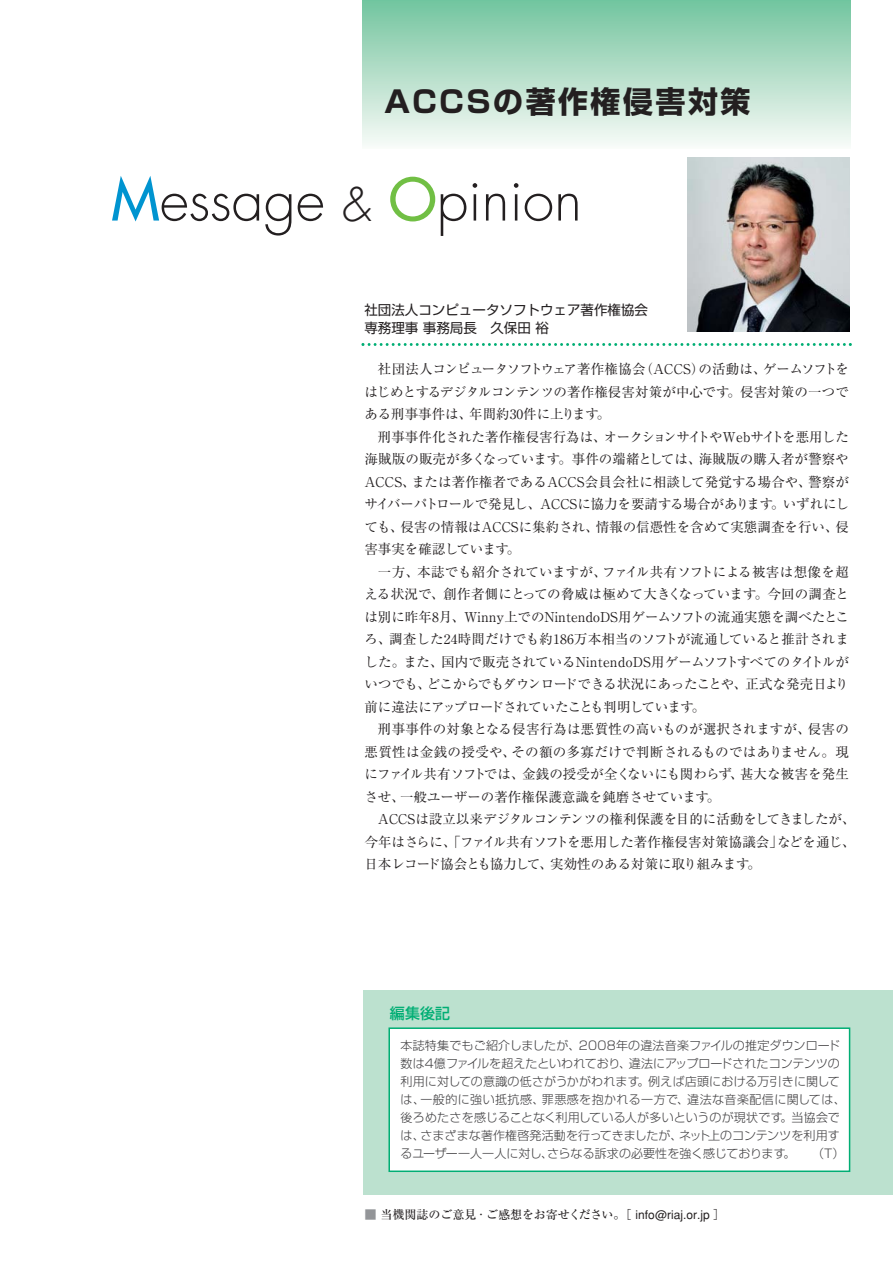
<style>
.page{position:relative;width:893px;height:1263px;background:#fff}
.page>*{position:absolute;margin:0;border:0;box-sizing:border-box;transform-origin:0 0}
.t1{font:300 57px "Futura";color:#231f20}
.t2{font:700 30px "Shin Go";letter-spacing:.08em;color:#231f20}
.t3{font:500 15px "Shin Go";color:#00ae74}
.t4{font:13.5px/22.5px "Ryumin";color:#231f20;text-align:justify}
.t5{font:13.5px/18px "Shin Go";color:#231f20}
.t6{font:300 12px/18px "Shin Go";letter-spacing:.01em;color:#403f41}
.t7{font:500 12px "Ryumin";color:#231f20}
.s1{font-weight:400;color:#0094d0}
.s2{font-size:45px}
.s3{font-weight:400;color:#71bf44}
.s4{color:#939598}
.s5{font-family:"Gothic BBB"}
</style>
<div class="page">
<div style="left:363px;top:991px;width:530px;height:204px;background:#bce1cf"></div>
<div style="left:363px;top:0;width:487px;height:149px;background:linear-gradient(to bottom,#72c49e,#f9fbf8)"></div>
<div style="left:389px;top:1028px;width:460px;height:143px;background:#fff"></div>
<div style="left:388px;top:1027px;width:462px;height:145px;border:2px solid #00ae74"></div>
<svg style="left:361px;top:343px;width:491px;height:3px"></svg>
<img style="left:688px;top:157px;width:161px;height:175px">
<h2 class="t2" style="left:384px;top:90px;width:368px">ACCSの著作権侵害対策</h2>
<h1 class="t1" style="left:111px;top:174px;width:472px"><span class="s1">M</span>essage <span class="s2">&amp;</span> <span class="s3">O</span>pinion</h1>
<p class="t5" style="left:364px;top:302px;width:285px">社団法人コンピュータソフトウェア著作権協会専務理事事務局長　久保田裕</p>
<p class="t4" style="left:364px;top:360px;width:486px;text-indent:14px">社団法人コンピュータソフトウェア著作権協会（ACCS）の活動は、ゲームソフトをはじめとするデジタルコンテンツの著作権侵害対策が中心です。侵害対策の一つである刑事事件は、年間約30件に上ります。</p>
<p class="t4" style="left:364px;top:427px;width:486px;text-indent:13px">刑事事件化された著作権侵害行為は、オークションサイトやWebサイトを悪用した海賊版の販売が多くなっています。事件の端緒としては、海賊版の購入者が警察やACCS、または著作権者であるACCS会員会社に相談して発覚する場合や、警察がサイバーパトロールで発見し、ACCSに協力を要請する場合があります。いずれにしても、侵害の情報はACCSに集約され、情報の信憑性を含めて実態調査を行い、侵害事実を確認しています。</p>
<p class="t4" style="left:364px;top:562px;width:486px;text-indent:14px">一方、本誌でも紹介されていますが、ファイル共有ソフトによる被害は想像を超える状況で、創作者側にとっての脅威は極めて大きくなっています。今回の調査とは別に昨年8月、Winny上でのNintendoDS用ゲームソフトの流通実態を調べたところ、調査した24時間だけでも約186万本相当のソフトが流通していると推計されました。また、国内で販売されているNintendoDS用ゲームソフトすべてのタイトルがいつでも、どこからでもダウンロードできる状況にあったことや、正式な発売日より前に違法にアップロードされていたことも判明しています。</p>
<p class="t4" style="left:364px;top:720px;width:486px;text-indent:14px">刑事事件の対象となる侵害行為は悪質性の高いものが選択されますが、侵害の悪質性は金銭の授受や、その額の多寡だけで判断されるものではありません。現にファイル共有ソフトでは、金銭の授受が全くないにも関わらず、甚大な被害を発生させ、一般ユーザーの著作権保護意識を鈍磨させています。</p>
<p class="t4" style="left:364px;top:810px;width:493px;text-indent:14px">ACCSは設立以来デジタルコンテンツの権利保護を目的に活動をしてきましたが、今年はさらに、「ファイル共有ソフトを悪用した著作権侵害対策協議会」などを通じ、日本レコード協会とも協力して、実効性のある対策に取り組みます。</p>
<p class="t3" style="left:390px;top:1007px;width:61px">編集後記</p>
<p class="t6" style="left:401px;top:1038px;width:447px">本誌特集でもご紹介しましたが、2008年の違法音楽ファイルの推定ダウンロード数は4億ファイルを超えたといわれており、違法にアップロードされたコンテンツの利用に対しての意識の低さがうかがわれます。例えば店頭における万引きに関しては、一般的に強い抵抗感、罪悪感を抱かれる一方で、違法な音楽配信に関しては、後ろめたさを感じることなく利用している人が多いというのが現状です。当協会では、さまざまな著作権啓発活動を行ってきましたが、ネット上のコンテンツを利用するユーザー一人一人に対し、さらなる訴求の必要性を強く感じております。</p>
<p class="t6" style="left:812px;top:1146px;width:34px">（T）</p>
<p class="t7" style="left:364px;top:1210px;width:362px"><span class="s4">■</span> 当機関誌のご意見・ご感想をお寄せください。［ <span class="s5">info@riaj.or.jp</span> ］</p>
</div>
